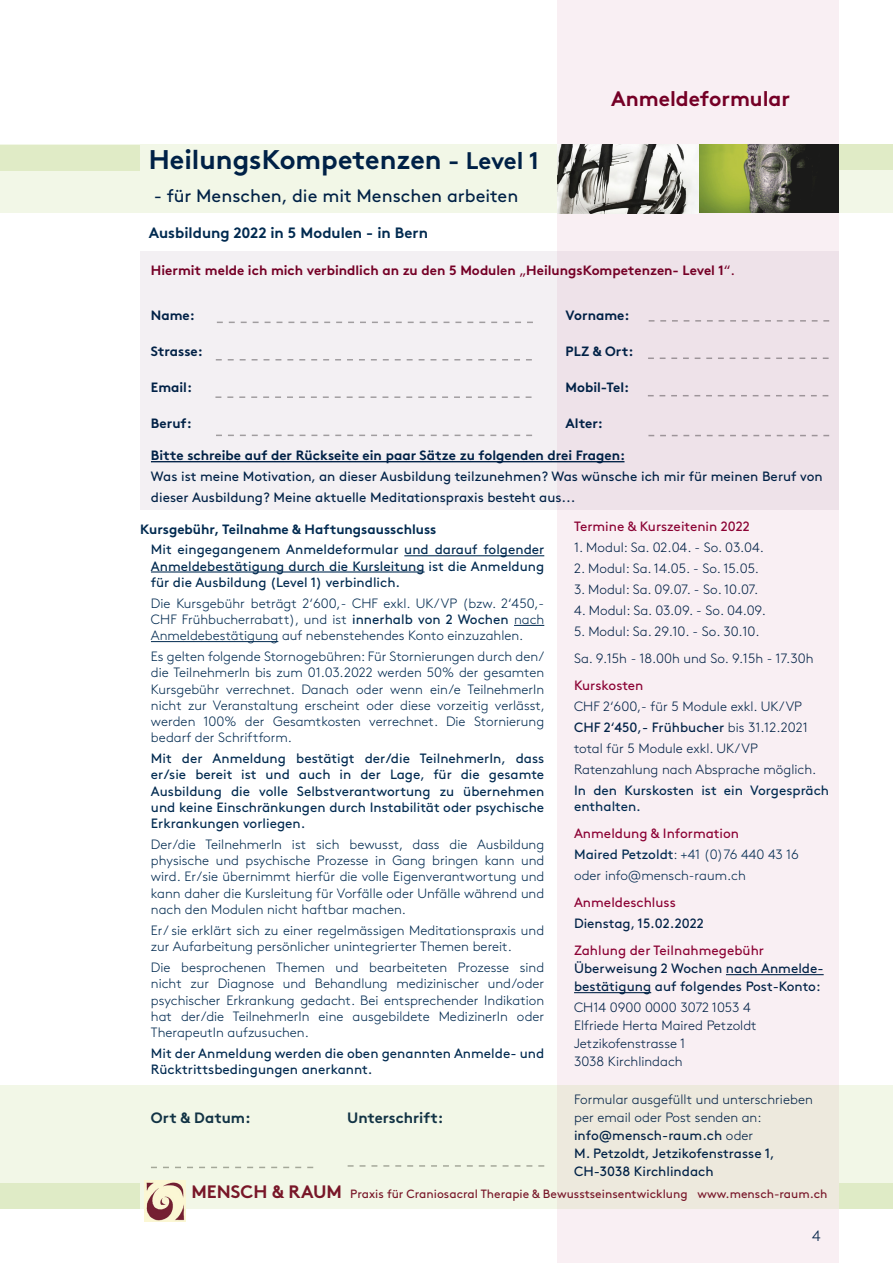
<style>
.page{position:relative;width:893px;height:1263px;background:#fff}
.page>*{position:absolute;margin:0;border:0;box-sizing:border-box;transform-origin:0 0}
.t1{font:700 27px "Brown";color:#002146}
.t2{font:700 21px "Brown";color:#750026}
.t3{font:18px "Brown";color:#002146}
.t4{font:700 15px "Brown";color:#002a50}
.t5{font:700 15px "Brown";color:#002146}
.t6{font:300 15px "Brown";color:#002146}
.t7{font:300 13.5px/16.2px "Brown";color:#002a50;text-align:justify}
.t8{font:13.5px/16.2px "Brown";color:#002a50;text-align:justify}
.t9{font:300 13.5px/18px "Brown";color:#002146}
.t10{font:13.5px/21px "Brown";color:#002146}
.t11{font:700 13.5px "Brown";color:#002146}
.t12{font:13.5px "Brown";color:#8b0133}
.t13{font:700 13.5px "Brown";color:#750026}
.t14{font:700 13.5px "Brown";color:#002a50}
.t15{font:12px "Brown";color:#750026}
.s1{font-size:24px}
.s2{font-weight:400}
.s3{font-weight:300}
.s4{font-weight:700;font-size:18px}
</style>
<div class="page">
<div style="left:557px;top:0;width:282px;height:1263px;background:#f9eff3"></div>
<div style="left:140px;top:251px;width:699px;height:259px;background:linear-gradient(to right,#f4f4f6,#ede0e8)"></div>
<div style="left:0;top:145px;width:893px;height:68px;background:#f2f7e7"></div>
<div style="left:0;top:145px;width:140px;height:26px;background:#e0ebc6"></div>
<div style="left:839px;top:145px;width:54px;height:25px;background:#e0ebc6"></div>
<img style="left:699px;top:145px;width:140px;height:68px">
<img style="left:557px;top:145px;width:142px;height:69px">
<hr style="left:404px;top:555px;width:140px;height:1px;background:#002a50">
<hr style="left:151px;top:571px;width:274px;height:1px;background:#002a50">
<hr style="left:514px;top:625px;width:30px;height:1px;background:#002a50">
<hr style="left:151px;top:641px;width:127px;height:1px;background:#002a50">
<hr style="left:151px;top:461px;width:473px;height:1px;background:#002146">
<svg style="left:217px;top:322px;width:316px;height:1px"></svg>
<svg style="left:649px;top:320px;width:180px;height:2px"></svg>
<svg style="left:216px;top:359px;width:316px;height:1px"></svg>
<svg style="left:648px;top:357px;width:181px;height:2px"></svg>
<svg style="left:215px;top:396px;width:316px;height:2px"></svg>
<svg style="left:216px;top:435px;width:316px;height:1px"></svg>
<svg style="left:648px;top:435px;width:181px;height:1px"></svg>
<svg style="left:648px;top:395px;width:180px;height:1px"></svg>
<hr style="left:726px;top:974px;width:98px;height:1px;background:#002146">
<hr style="left:574px;top:992px;width:77px;height:1px;background:#002146">
<svg style="left:0;top:1085px;width:893px;height:124px;background:#eff1e2"></svg>
<img style="left:145px;top:1180px;width:41px;height:41px">
<p class="t1" style="left:149px;top:138px;width:392px">HeilungsKompetenzen <span class="s1">- Level 1</span></p>
<p class="t3" style="left:154px;top:182px;width:366px">- für Menschen, die mit Menschen arbeiten</p>
<p class="t4" style="left:149px;top:221px;width:281px">Ausbildung 2022 in 5 Modulen - in Bern</p>
<p class="t2" style="left:611px;top:82px;width:180px">Anmeldeformular</p>
<p class="t13" style="left:151px;top:259px;width:586px">Hiermit melde ich mich verbindlich an zu den 5 Modulen <span class="s2">„</span>HeilungsKompetenzen- Level 1<span class="s2">“.</span></p>
<p class="t11" style="left:151px;top:304px;width:45px">Name:</p>
<p class="t11" style="left:151px;top:340px;width:53px">Strasse:</p>
<p class="t11" style="left:151px;top:376px;width:43px">Email:</p>
<p class="t11" style="left:151px;top:412px;width:42px">Beruf:</p>
<p class="t11" style="left:151px;top:445px;width:476px">Bitte schreibe auf der Rückseite ein paar Sätze zu folgenden drei Fragen:</p>
<p class="t10" style="left:151px;top:465px;width:673px">Was ist meine Motivation, an dieser Ausbildung teilzunehmen? Was wünsche ich mir für meinen Beruf von dieser Ausbildung? Meine aktuelle Meditationspraxis besteht aus...</p>
<p class="t11" style="left:566px;top:304px;width:65px">Vorname:</p>
<p class="t11" style="left:566px;top:340px;width:69px">PLZ &amp; Ort:</p>
<p class="t11" style="left:566px;top:376px;width:65px">Mobil-Tel:</p>
<p class="t11" style="left:566px;top:412px;width:39px">Alter:</p>
<p class="t14" style="left:140px;top:519px;width:298px">Kursgebühr, Teilnahme &amp; Haftungsausschluss</p>
<p class="t8" style="left:151px;top:540px;width:395px">Mit eingegangenem Anmeldeformular und darauf folgender Anmeldebestätigung durch die Kursleitung ist die Anmeldung für die Ausbildung (Level 1) verbindlich.</p>
<p class="t7" style="left:151px;top:594px;width:395px">Die Kursgebühr beträgt 2‘600,- CHF exkl. UK/VP (bzw. 2‘450,- CHF Frühbucherrabatt), und ist <span class="s2">innerhalb von 2 Wochen</span> nach Anmeldebestätigung auf nebenstehendes Konto einzuzahlen.</p>
<p class="t7" style="left:151px;top:647px;width:396px">Es gelten folgende Stornogebühren: Für Stornierungen durch den/ die TeilnehmerIn bis zum 01.03.2022 werden 50% der gesamten Kursgebühr verrechnet. Danach oder wenn ein/e TeilnehmerIn nicht zur Veranstaltung erscheint oder diese vorzeitig verlässt, werden 100% der Gesamtkosten verrechnet. Die Stornierung bedarf der Schriftform.</p>
<p class="t8" style="left:151px;top:749px;width:395px">Mit der Anmeldung bestätigt der/die TeilnehmerIn, dass er/sie bereit ist und auch in der Lage, für die gesamte Ausbildung die volle Selbstverantwortung zu übernehmen und keine Einschränkungen durch Instabilität oder psychische Erkrankungen vorliegen.</p>
<p class="t7" style="left:151px;top:835px;width:395px">Der/die TeilnehmerIn ist sich bewusst, dass die Ausbildung physische und psychische Prozesse in Gang bringen kann und wird. Er/sie übernimmt hierfür die volle Eigenverantwortung und kann daher die Kursleitung für Vorfälle oder Unfälle während und nach den Modulen nicht haftbar machen.</p>
<p class="t7" style="left:151px;top:921px;width:395px">Er/ sie erklärt sich zu einer regelmässigen Meditationspraxis und zur Aufarbeitung persönlicher unintegrierter Themen bereit.</p>
<p class="t7" style="left:151px;top:958px;width:395px">Die besprochenen Themen und bearbeiteten Prozesse sind nicht zur Diagnose und Behandlung medizinischer und/oder psychischer Erkrankung gedacht. Bei entsprechender Indikation hat der/die TeilnehmerIn eine ausgebildete MedizinerIn oder TherapeutIn aufzusuchen.</p>
<p class="t8" style="left:151px;top:1044px;width:395px">Mit der Anmeldung werden die oben genannten Anmelde- und<br>Rücktrittsbedingungen anerkannt.</p>
<p class="t5" style="left:151px;top:1106px;width:101px">Ort &amp; Datum:</p>
<p class="t5" style="left:347px;top:1106px;width:98px">Unterschrift:</p>
<p class="t12" style="left:574px;top:516px;width:177px">Termine &amp; Kurszeitenin 2022</p>
<p class="t9" style="left:574px;top:537px;width:191px">1. Modul: Sa. 02.04. - So. 03.04.</p>
<p class="t9" style="left:574px;top:558px;width:186px">2. Modul: Sa. 14.05. - So. 15.05.</p>
<p class="t9" style="left:574px;top:579px;width:186px">3. Modul: Sa. 09.07. - So. 10.07.</p>
<p class="t9" style="left:574px;top:600px;width:193px">4. Modul: Sa. 03.09. - So. 04.09.</p>
<p class="t9" style="left:574px;top:621px;width:187px">5. Modul: Sa. 29.10. - So. 30.10.</p>
<p class="t9" style="left:574px;top:648px;width:241px">Sa. 9.15h - 18.00h und So. 9.15h - 17.30h</p>
<p class="t12" style="left:574px;top:675px;width:71px">Kurskosten</p>
<p class="t9" style="left:574px;top:696px;width:229px">CHF 2‘600,- für 5 Module exkl. UK/VP</p>
<p class="t10" style="left:574px;top:716px;width:235px">CHF 2‘450,- Frühbucher <span class="s3">bis 31.12.2021</span></p>
<p class="t9" style="left:574px;top:738px;width:185px">total für 5 Module exkl. UK/VP</p>
<p class="t9" style="left:574px;top:759px;width:244px">Ratenzahlung nach Absprache möglich.</p>
<p class="t8" style="left:574px;top:781px;width:257px">In den Kurskosten ist ein Vorgespräch enthalten.</p>
<p class="t12" style="left:574px;top:823px;width:167px">Anmeldung &amp; Information</p>
<p class="t7" style="left:574px;top:845px;width:226px"><span class="s2">Maired Petzoldt</span>: +41 (0)76 440 43 16</p>
<p class="t7" style="left:574px;top:866px;width:173px">oder info@mensch-raum.ch</p>
<p class="t12" style="left:574px;top:892px;width:103px">Anmeldeschluss</p>
<p class="t10" style="left:574px;top:912px;width:131px">Dienstag, 15.02.2022</p>
<p class="t12" style="left:574px;top:940px;width:192px">Zahlung der Teilnahmegebühr</p>
<p class="t10" style="left:574px;top:957px;width:251px">Überweisung 2 Wochen nach Anmelde-</p>
<p class="t10" style="left:574px;top:975px;width:248px">bestätigung auf folgendes Post-Konto:</p>
<p class="t9" style="left:574px;top:998px;width:178px">CH14 0900 0000 3072 1053 4</p>
<p class="t9" style="left:574px;top:1016px;width:184px">Elfriede Herta Maired Petzoldt</p>
<p class="t9" style="left:574px;top:1034px;width:113px">Jetzikofenstrasse 1</p>
<p class="t9" style="left:574px;top:1052px;width:110px">3038 Kirchlindach</p>
<p class="t9" style="left:574px;top:1089px;width:240px">Formular ausgefüllt und unterschrieben per email oder Post senden an:</p>
<p class="t10" style="left:574px;top:1123px;width:181px">info@mensch-raum.ch <span class="s3">oder</span></p>
<p class="t10" style="left:574px;top:1141px;width:202px">M. Petzoldt, Jetzikofenstrasse 1,</p>
<p class="t10" style="left:574px;top:1159px;width:141px">CH-3038 Kirchlindach</p>
<p class="t15" style="left:191px;top:1185px;width:638px"><span class="s4">MENSCH &amp; RAUM</span> Praxis für Craniosacral Therapie &amp; Bewusstseinsentwicklung www.mensch-raum.ch</p>
<p class="t6" style="left:812px;top:1224px;width:10px">4</p>
</div>
